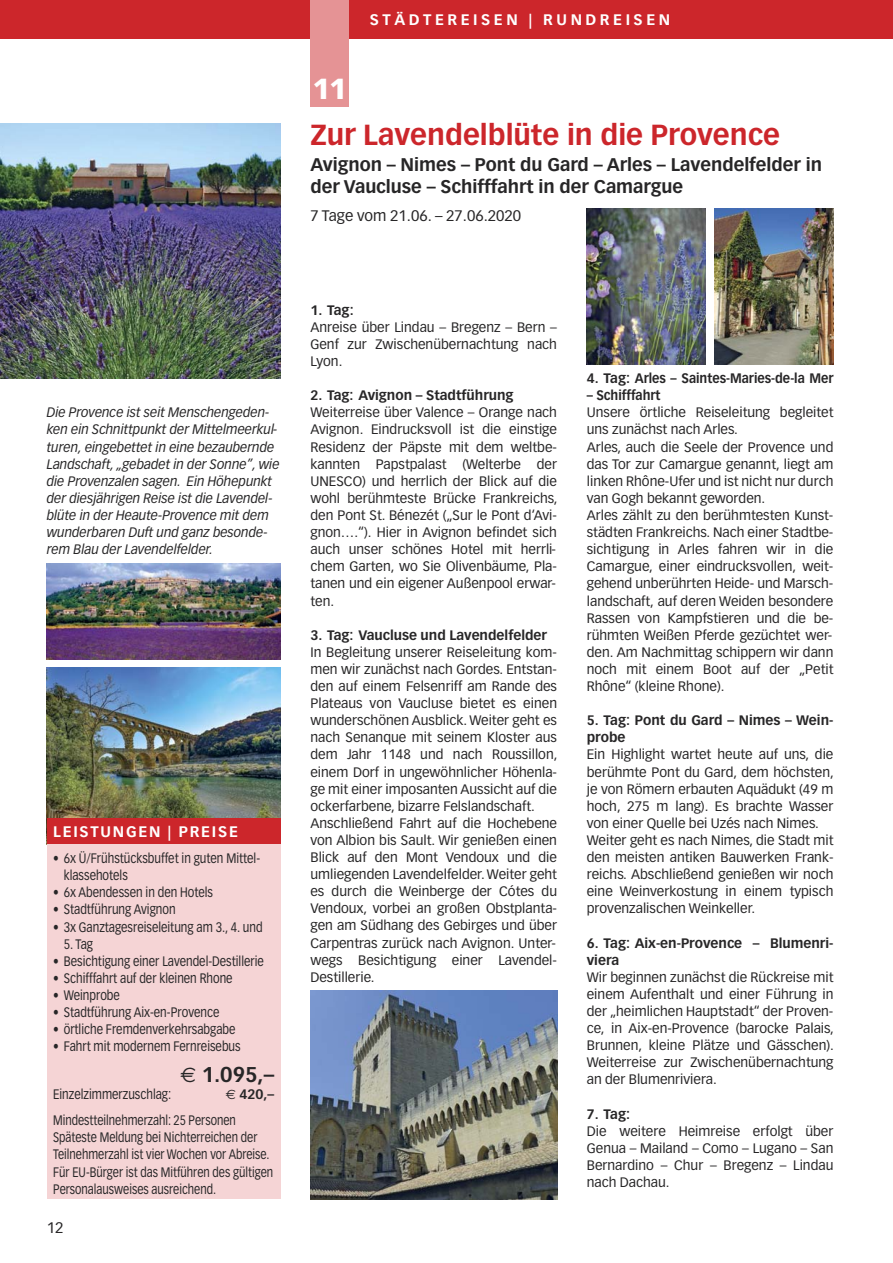
<style>
.page{position:relative;width:893px;height:1263px;background:#fff}
.page>*{position:absolute;margin:0;border:0;box-sizing:border-box;transform-origin:0 0}
.t1{font:700 28.5px "Vectora LH";color:#cc262b}
.t2{font:900 28.5px "Vectora LH";color:#fff}
.t3{font:700 21px "Vectora LH";color:#272627}
.t4{font:700 18px/21.6px "Vectora LH";color:#272627}
.t5{font:15px "Vectora LH";color:#272627}
.t6{font:700 15px "Vectora LH";letter-spacing:.235em;color:#fff}
.t7{font:700 15px "Vectora LH";letter-spacing:.12em;color:#fff}
.t8{font:13.5px/17.1px "Vectora LH";color:#272627;text-align:justify}
.t9{font:13.5px/17.1px "Vectora LH";color:#272627;scale:.85 1}
.t10{font:italic 13.5px/17.1px "Vectora LH";color:#272627;scale:.96 1}
.t11{font:13.5px/17.1px "Vectora LH";color:#272627;scale:.82 1}
.t12{font:700 13.5px/17.1px "Vectora LH";color:#272627}
.t13{font:700 13.5px "Vectora LH";color:#272627;scale:.92 1}
.s1{font-family:"Euro Sans";font-weight:400}
.s2{font-family:"Euro Sans"}
.s3{font-weight:700}
</style>
<div class="page">
<div style="left:0;top:0;width:893px;height:38px;background:#cc262b"></div>
<div style="left:310px;top:0;width:39px;height:106px;background:#e59395"></div>
<img style="left:0;top:123px;width:281px;height:255px">
<img style="left:47px;top:668px;width:234px;height:151px">
<img style="left:47px;top:563px;width:234px;height:96px">
<div style="left:47px;top:819px;width:234px;height:380px;background:#f5d4d5"></div>
<div style="left:47px;top:819px;width:234px;height:25px;background:#cc262b"></div>
<img style="left:310px;top:991px;width:247px;height:208px">
<img style="left:714px;top:208px;width:119px;height:157px">
<img style="left:587px;top:208px;width:119px;height:157px">
<p class="t6" style="left:370px;top:13px;width:302px">STÄDTEREISEN | RUNDREISEN</p>
<h1 class="t2" style="left:313px;top:77px;width:35px">11</h1>
<h1 class="t1" style="left:310px;top:123px;width:471px">Zur Lavendelblüte in die Provence</h1>
<h3 class="t4" style="left:310px;top:155px;width:513px">Avignon – Nimes – Pont du Gard – Arles – Lavendelfelder in der Vaucluse – Schifffahrt in der Camargue</h3>
<p class="t5" style="left:310px;top:209px;width:212px">7 Tage vom 21.06. – 27.06.2020</p>
<p class="t10" style="left:47px;top:405px;width:244px">Die Provence ist seit Menschengeden&shy;ken ein Schnittpunkt der Mittelmeerkul&shy;turen, eingebettet in eine bezaubernde Landschaft, „gebadet in der Sonne”, wie die Provenzalen sagen. Ein Höhepunkt der diesjährigen Reise ist die Lavendel&shy;blüte in der Heaute-Provence mit dem wunderbaren Duft und ganz besonde&shy;rem Blau der Lavendelfelder.</p>
<p class="t7" style="left:53px;top:825px;width:186px">LEISTUNGEN | PREISE</p>
<p class="t9" style="left:64px;top:851px;width:233px;text-indent:-11px">• 6x Ü/Frühstücksbuffet in guten Mittel&shy;klassehotels</p>
<p class="t9" style="left:53px;top:885px;width:190px">• 6x Abendessen in den Hotels</p>
<p class="t9" style="left:53px;top:902px;width:146px">• Stadtführung Avignon</p>
<p class="t9" style="left:53px;top:919px;width:248px">• 3x Ganztagesreiseleitung am 3., 4. und</p>
<p class="t9" style="left:64px;top:936px;width:36px">5. Tag</p>
<p class="t9" style="left:53px;top:953px;width:249px">• Besichtigung einer Lavendel-Destillerie</p>
<p class="t9" style="left:53px;top:970px;width:213px">• Schifffahrt auf der kleinen Rhone</p>
<p class="t9" style="left:53px;top:987px;width:80px">• Weinprobe</p>
<p class="t9" style="left:53px;top:1004px;width:197px">• Stadtführung Aix-en-Provence</p>
<p class="t9" style="left:53px;top:1022px;width:216px">• örtliche Fremdenverkehrsabgabe</p>
<p class="t9" style="left:53px;top:1039px;width:222px">• Fahrt mit modernem Fernreisebus</p>
<h2 class="t3" style="left:180px;top:1066px;width:95px"><span class="s1">€</span> 1.095,–</h2>
<p class="t9" style="left:53px;top:1086px;width:140px">Einzelzimmerzuschlag:</p>
<p class="t11" style="left:53px;top:1082px;width:271px;line-height:26.1px;text-indent:173px"><span class="s2">€</span> <span class="s3">420,–<br></span>Mindestteilnehmerzahl: 25 Personen</p>
<p class="t11" style="left:53px;top:1130px;width:270px">Späteste Meldung bei Nichterreichen der Teilnehmerzahl ist vier Wochen vor Abreise.<br>Für EU-Bürger ist das Mitführen des gültigen Personalausweises ausreichend.</p>
<p class="t5" style="left:47px;top:1221px;width:18px">12</p>
<p class="t12" style="left:310px;top:302px;width:45px">1. Tag:</p>
<p class="t8" style="left:310px;top:319px;width:248px">Anreise über Lindau – Bregenz – Bern – Genf zur Zwischenübernachtung nach Lyon.</p>
<p class="t12" style="left:310px;top:388px;width:205px">2. Tag: Avignon – Stadtführung</p>
<p class="t8" style="left:310px;top:405px;width:249px">Weiterreise über Valence – Orange nach Avignon. Eindrucksvoll ist die einstige Residenz der Päpste mit dem weltbe&shy;kannten Papstpalast (Welterbe der UNESCO) und herrlich der Blick auf die wohl berühmteste Brücke Frankreichs, den Pont St. Bénezét („Sur le Pont d‘Avi&shy;gnon….“). Hier in Avignon befindet sich auch unser schönes Hotel mit herrli&shy;chem Garten, wo Sie Olivenbäume, Pla&shy;tanen und ein eigener Außenpool erwar&shy;ten.</p>
<p class="t12" style="left:310px;top:627px;width:238px">3. Tag: Vaucluse und Lavendelfelder</p>
<p class="t8" style="left:310px;top:644px;width:249px;text-align:left">In Begleitung unserer Reiseleitung kom&shy;men wir zunächst nach Gordes. Entstan&shy;den auf einem Felsenriff am Rande des Plateaus von Vaucluse bietet es einen wunderschönen Ausblick. Weiter geht es nach Senanque mit seinem Kloster aus dem Jahr 1148 und nach Roussillon, einem Dorf in ungewöhnlicher Höhenla&shy;ge mit einer imposanten Aussicht auf die ockerfarbene, bizarre Felslandschaft.<br>Anschließend Fahrt auf die Hochebene von Albion bis Sault. Wir genießen einen Blick auf den Mont Vendoux und die umliegenden Lavendelfelder. Weiter geht es durch die Weinberge der Cótes du Vendoux, vorbei an großen Obstplanta&shy;gen am Südhang des Gebirges und über Carpentras zurück nach Avignon. Unter&shy;wegs Besichtigung einer Lavendel-Destillerie.</p>
<p class="t12" style="left:587px;top:371px;width:248px">4. Tag: Arles – Saintes-Maries-de-la Mer</p>
<p class="t13" style="left:587px;top:390px;width:82px">– Schifffahrt</p>
<p class="t8" style="left:587px;top:405px;width:248px;text-align:left">Unsere örtliche Reiseleitung begleitet uns zunächst nach Arles.<br>Arles, auch die Seele der Provence und das Tor zur Camargue genannt, liegt am linken Rhône-Ufer und ist nicht nur durch van Gogh bekannt geworden.<br>Arles zählt zu den berühmtesten Kunst&shy;städten Frankreichs. Nach einer Stadtbe&shy;sichtigung in Arles fahren wir in die Camargue, einer eindrucksvollen, weit&shy;gehend unberührten Heide- und Marsch&shy;landschaft, auf deren Weiden besondere Rassen von Kampfstieren und die be - rühmten Weißen Pferde gezüchtet wer&shy;den. Am Nachmittag schippern wir dann noch mit einem Boot auf der „Petit Rhône“ (kleine Rhone).</p>
<p class="t12" style="left:587px;top:713px;width:248px">5. Tag: Pont du Gard – Nimes – Wein&shy;probe</p>
<p class="t8" style="left:587px;top:747px;width:249px;text-align:left">Ein Highlight wartet heute auf uns, die berühmte Pont du Gard, dem höchsten, je von Römern erbauten Aquädukt (49 m hoch, 275 m lang). Es brachte Wasser von einer Quelle bei Uzés nach Nimes.<br>Weiter geht es nach Nimes, die Stadt mit den meisten antiken Bauwerken Frank&shy;reichs. Abschließend genießen wir noch eine Weinverkostung in einem typisch provenzalischen Weinkeller.</p>
<p class="t12" style="left:587px;top:935px;width:248px">6. Tag: Aix-en-Provence – Blumenri&shy;viera</p>
<p class="t8" style="left:587px;top:969px;width:249px">Wir beginnen zunächst die Rückreise mit einem Aufenthalt und einer Führung in der „heimlichen Hauptstadt“ der Proven&shy;ce, in Aix-en-Provence (barocke Palais, Brunnen, kleine Plätze und Gässchen).<br>Weiterreise zur Zwischenübernachtung an der Blumenriviera.</p>
<p class="t12" style="left:587px;top:1106px;width:45px">7. Tag:</p>
<p class="t8" style="left:587px;top:1123px;width:248px">Die weitere Heimreise erfolgt über Genua – Mailand – Como – Lugano – San Bernardino – Chur – Bregenz – Lindau nach Dachau.</p>
</div>
